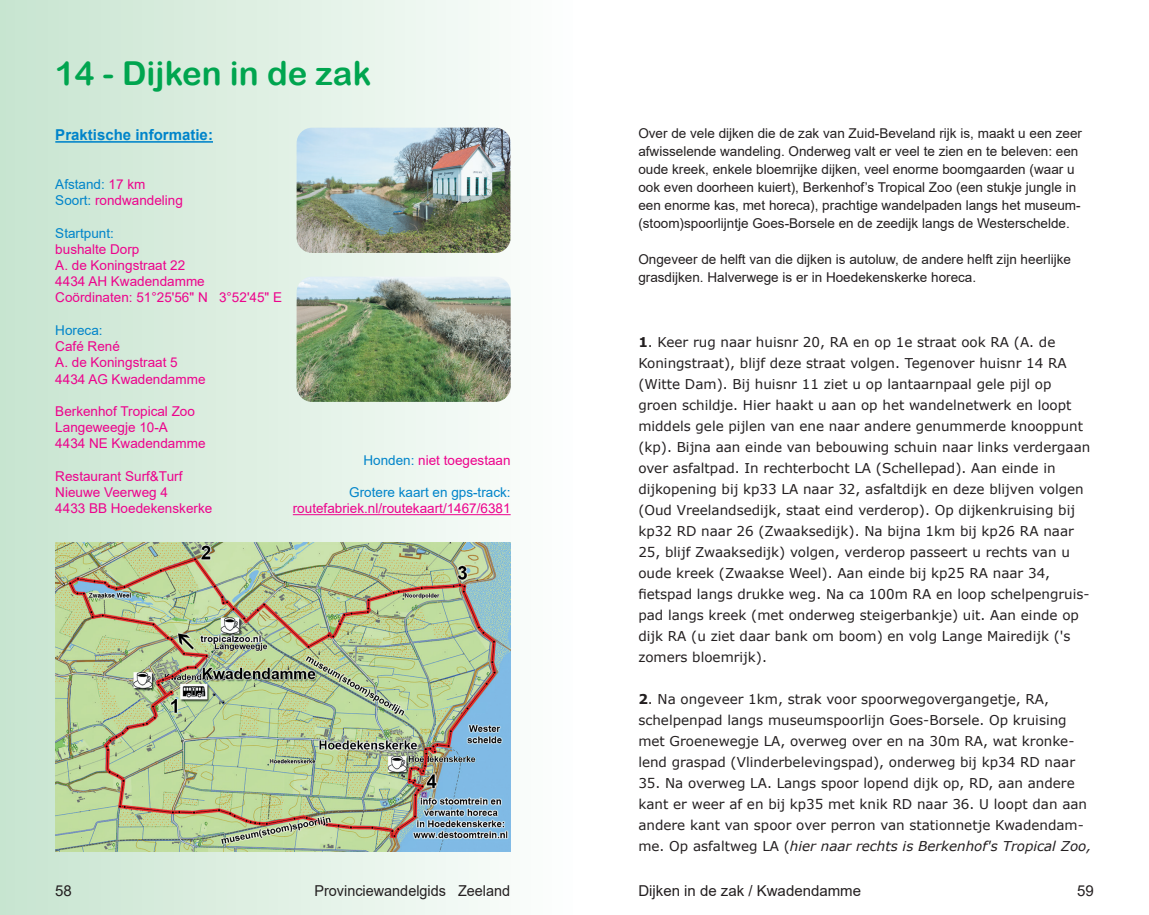
<style>
.page{position:relative;width:1149px;height:915px;background:#fff}
.page>*{position:absolute;margin:0;border:0;box-sizing:border-box;transform-origin:0 0}
.t1{font:33px "Arial Rounded MT Bold";color:#00a54f}
.t2{font:15px "Arial";color:#231f20}
.t3{font:15px "Arial";color:#231f20;scale:.96 1}
.t4{font:700 15px "Arial";color:#0084ca}
.t5{font:13.5px/21px "Verdana";color:#231f20}
.t6{font:13.5px/18px "Arial";color:#231f20}
.t7{font:13.5px/16.2px "Arial";color:#ed028c}
.t8{font:13.5px "Arial";color:#0084ca}
.s1{color:#0084ca}
.s2{font-weight:700}
.s3{font-style:italic}
</style>
<div class="page">
<div style="left:0;top:0;width:574px;height:914px;background:linear-gradient(to right,#c7e4cf,#fbfdfd)"></div>
<hr style="left:55px;top:141px;width:158px;height:2px;background:#0084ca">
<img style="left:296px;top:128px;width:214px;height:125px">
<img style="left:296px;top:276px;width:214px;height:126px">
<img style="left:55px;top:542px;width:455px;height:308px">
<hr style="left:293px;top:514px;width:217px;height:1px;background:#ed028c">
<h1 class="t1" style="left:55px;top:53px;width:317px">14 - Dijken in de zak</h1>
<p class="t4" style="left:55px;top:124px;width:159px">Praktische informatie:</p>
<p class="t7" style="left:55px;top:176px;width:129px"><span class="s1">Afstand:</span> 17 km<br><span class="s1">Soort:</span> rondwandeling</p>
<p class="t8" style="left:55px;top:223px;width:60px">Startpunt:</p>
<p class="t7" style="left:55px;top:241px;width:228px">bushalte Dorp<br>A. de Koningstraat 22<br>4434 AH Kwadendamme<br>Coördinaten: 51°25'56" N 3°52'45" E</p>
<p class="t8" style="left:55px;top:321px;width:49px">Horeca:</p>
<p class="t7" style="left:55px;top:338px;width:152px">Café René<br>A. de Koningstraat 5<br>4434 AG Kwadendamme</p>
<p class="t7" style="left:55px;top:403px;width:152px">Berkenhof Tropical Zoo<br>Langeweegje 10-A<br>4434 NE Kwadendamme</p>
<p class="t7" style="left:55px;top:467px;width:158px">Restaurant Surf&amp;Turf<br>Nieuwe Veerweg 4<br>4433 BB Hoedekenskerke</p>
<p class="t7" style="left:363px;top:451px;width:149px"><span class="s1">Honden:</span> niet toegestaan</p>
<p class="t8" style="left:349px;top:483px;width:163px">Grotere kaart en gps-track:</p>
<p class="t7" style="left:293px;top:500px;width:219px">routefabriek.nl/routekaart/1467/6381</p>
<p class="t6" style="left:638px;top:124px;width:445px">Over de vele dijken die de zak van Zuid-Beveland rijk is, maakt u een zeer afwisselende wandeling. Onderweg valt er veel te zien en te beleven: een oude kreek, enkele bloemrijke dijken, veel enorme boomgaarden (waar u ook even doorheen kuiert), Berkenhof’s Tropical Zoo (een stukje jungle in een enorme kas, met horeca), prachtige wandelpaden langs het museum-(stoom)spoorlijntje Goes-Borsele en de zeedijk langs de Westerschelde.</p>
<p class="t6" style="left:638px;top:250px;width:434px">Ongeveer de helft van die dijken is autoluw, de andere helft zijn heerlijke grasdijken. Halverwege is er in Hoedekenskerke horeca.</p>
<p class="t5" style="left:638px;top:331px;width:453px"><span class="s2">1</span>. Keer rug naar huisnr 20, RA en op 1e straat ook RA (A. de Koningstraat), blijf deze straat volgen. Tegenover huisnr 14 RA (Witte Dam). Bij huisnr 11 ziet u op lantaarnpaal gele pijl op groen schildje. Hier haakt u aan op het wandelnetwerk en loopt middels gele pijlen van ene naar andere genummerde knooppunt (kp). Bijna aan einde van bebouwing schuin naar links verdergaan over asfaltpad. In rechterbocht LA (Schellepad). Aan einde in dijkopening bij kp33 LA naar 32, asfaltdijk en deze blijven volgen (Oud Vreelandsedijk, staat eind verderop). Op dijkenkruising bij kp32 RD naar 26 (Zwaaksedijk). Na bijna 1km bij kp26 RA naar 25, blijf Zwaaksedijk) volgen, verderop passeert u rechts van u oude kreek (Zwaakse Weel). Aan einde bij kp25 RA naar 34, fietspad langs drukke weg. Na ca 100m RA en loop schelpengruis&shy;pad langs kreek (met onderweg steigerbankje) uit. Aan einde op dijk RA (u ziet daar bank om boom) en volg Lange Mairedijk ('s zomers bloemrijk).</p>
<p class="t5" style="left:638px;top:688px;width:438px"><span class="s2">2</span>. Na ongeveer 1km, strak voor spoorwegovergangetje, RA, schelpenpad langs museumspoorlijn Goes-Borsele. Op kruising met Groenewegje LA, overweg over en na 30m RA, wat kronke&shy;lend graspad (Vlinderbelevingspad), onderweg bij kp34 RD naar</p>
<p class="t5" style="left:638px;top:772px;width:454px">35. Na overweg LA. Langs spoor lopend dijk op, RD, aan andere kant er weer af en bij kp35 met knik RD naar 36. U loopt dan aan andere kant van spoor over perron van stationnetje Kwadendam&shy;me. Op asfaltweg LA (<span class="s3">hier naar rechts is Berkenhof's Tropical Zoo,</span></p>
<p class="t2" style="left:55px;top:880px;width:18px">58</p>
<p class="t2" style="left:638px;top:880px;width:224px">Dijken in de zak / Kwadendamme</p>
<p class="t2" style="left:1076px;top:880px;width:18px">59</p>
<p class="t3" style="left:314px;top:880px;width:205px">Provinciewandelgids Zeeland</p>
</div>
